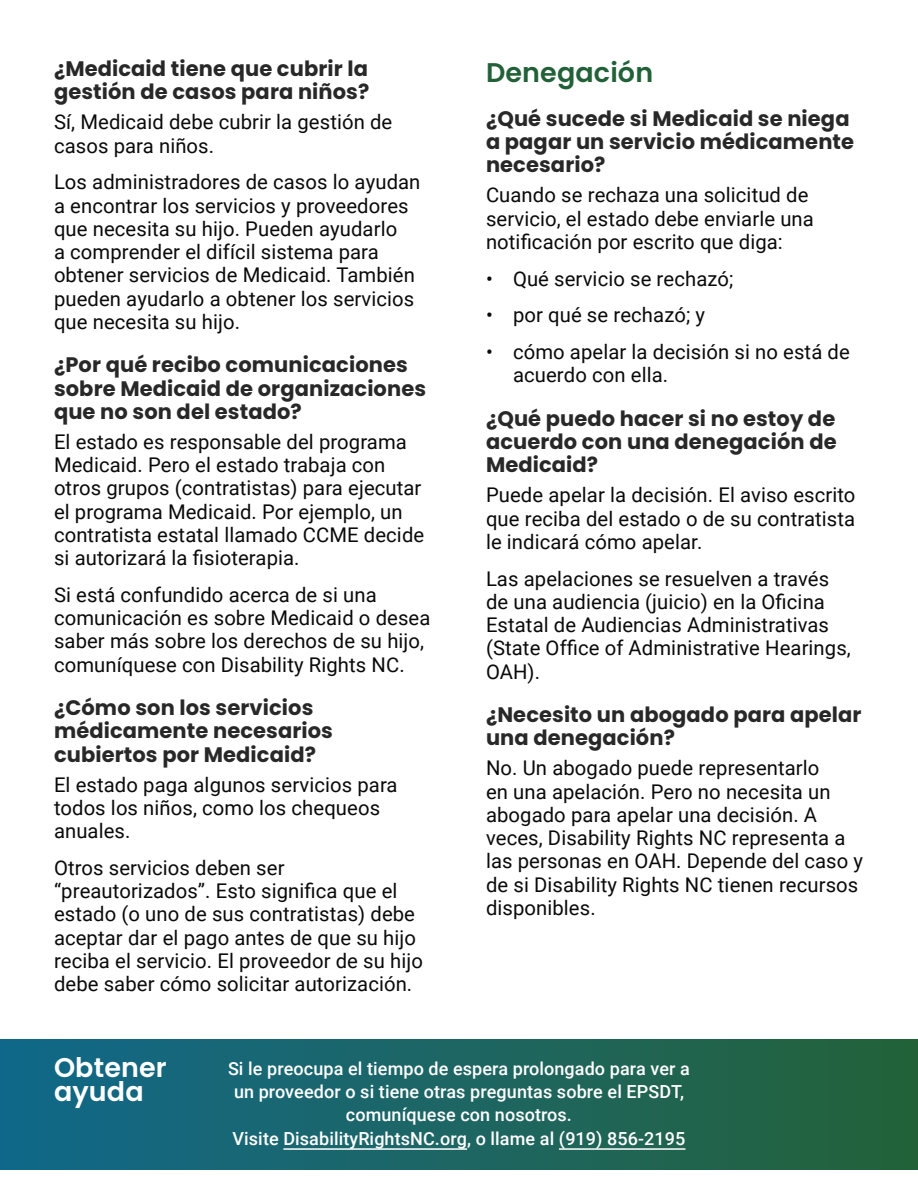
<style>
.page{position:relative;width:918px;height:1188px;background:#fff}
.page>*{position:absolute;margin:0;border:0;box-sizing:border-box;transform-origin:0 0}
.Heading_3{font:600 27px/23.2px "Poppins";letter-spacing:.005em;color:#fff}
.Heading_3-2{font:600 27px "Poppins";letter-spacing:.005em;color:#226138}
.Heading_4{font:700 21px/23.2px "Poppins";letter-spacing:.005em;color:#292829}
.Bullets_Level_1{font:20.25px/23.2px "Roboto";letter-spacing:.005em;color:#0b0a0b}
.Paragraph_Style_1{font:500 18px/23.2px "Roboto";letter-spacing:.005em;color:#fff;text-align:center}
</style>
<div class="page">
<div style="left:0;top:1039px;width:918px;height:131px;background:linear-gradient(to right,#12688b,#25623a)"></div>
<hr style="left:283px;top:1148px;width:184px;height:2px;background:#fff">
<hr style="left:559px;top:1148px;width:126px;height:2px;background:#fff">
<h3 class="Heading_4" style="left:54px;top:57px;width:317px">¿Medicaid tiene que cubrir la gestión de casos para niños?</h3>
<p class="Bullets_Level_1" style="left:54px;top:110px;width:340px">Sí, Medicaid debe cubrir la gestión de casos para niños.</p>
<p class="Bullets_Level_1" style="left:54px;top:170px;width:368px">Los administradores de casos lo ayudan a encontrar los servicios y proveedores que necesita su hijo. Pueden ayudarlo<br>a comprender el difícil sistema para obtener servicios de Medicaid. También pueden ayudarlo a obtener los servicios que necesita su hijo.</p>
<h3 class="Heading_4" style="left:54px;top:353px;width:374px">¿Por qué recibo comunicaciones sobre Medicaid de organizaciones que no son del estado?</h3>
<p class="Bullets_Level_1" style="left:54px;top:429px;width:372px">El estado es responsable del programa Medicaid. Pero el estado trabaja con otros grupos (contratistas) para ejecutar el programa Medicaid. Por ejemplo, un contratista estatal llamado CCME decide si autorizará la fisioterapia.</p>
<p class="Bullets_Level_1" style="left:54px;top:582px;width:378px">Si está confundido acerca de si una comunicación es sobre Medicaid o desea saber más sobre los derechos de su hijo, comuníquese con Disability Rights NC.</p>
<h3 class="Heading_4" style="left:54px;top:696px;width:281px">¿Cómo son los servicios médicamente necesarios cubiertos por Medicaid?</h3>
<p class="Bullets_Level_1" style="left:54px;top:772px;width:345px">El estado paga algunos servicios para todos los niños, como los chequeos anuales.</p>
<p class="Bullets_Level_1" style="left:54px;top:855px;width:370px">Otros servicios deben ser “preautorizados”. Esto significa que el estado (o uno de sus contratistas) debe aceptar dar el pago antes de que su hijo reciba el servicio. El proveedor de su hijo debe saber cómo solicitar autorización.</p>
<h2 class="Heading_3-2" style="left:486px;top:57px;width:169px">Denegación</h2>
<h3 class="Heading_4" style="left:486px;top:107px;width:370px">¿Qué sucede si Medicaid se niega a pagar un servicio médicamente necesario?</h3>
<p class="Bullets_Level_1" style="left:486px;top:183px;width:329px">Cuando se rechaza una solicitud de servicio, el estado debe enviarle una notificación por escrito que diga:</p>
<p class="Bullets_Level_1" style="left:486px;top:266px;width:249px">• Qué servicio se rechazó;</p>
<p class="Bullets_Level_1" style="left:486px;top:303px;width:221px">• por qué se rechazó; y</p>
<p class="Bullets_Level_1" style="left:513px;top:340px;width:338px;text-indent:-27px">• cómo apelar la decisión si no está de acuerdo con ella.</p>
<h3 class="Heading_4" style="left:486px;top:407px;width:352px;text-align:justify">¿Qué puedo hacer si no estoy de acuerdo con una denegación de Medicaid?</h3>
<p class="Bullets_Level_1" style="left:486px;top:483px;width:371px;text-align:justify">Puede apelar la decisión. El aviso escrito que reciba del estado o de su contratista le indicará cómo apelar.</p>
<p class="Bullets_Level_1" style="left:486px;top:566px;width:366px">Las apelaciones se resuelven a través de una audiencia (juicio) en la Oficina Estatal de Audiencias Administrativas (State Office of Administrative Hearings, OAH).</p>
<h3 class="Heading_4" style="left:486px;top:703px;width:377px">¿Necesito un abogado para apelar una denegación?</h3>
<p class="Bullets_Level_1" style="left:486px;top:756px;width:379px">No. Un abogado puede representarlo<br>en una apelación. Pero no necesita un abogado para apelar una decisión. A veces, Disability Rights NC representa a las personas en OAH. Depende del caso y de si Disability Rights NC tienen recursos disponibles.</p>
<h2 class="Heading_3" style="left:54px;top:1056px;width:114px">Obtener ayuda</h2>
<p class="Paragraph_Style_1" style="left:228px;top:1056px;width:463px">Si le preocupa el tiempo de espera prolongado para ver a un proveedor o si tiene otras preguntas sobre el EPSDT, comuníquese con nosotros.<br>Visite DisabilityRightsNC.org, o llame al (919) 856-2195</p>
</div>
